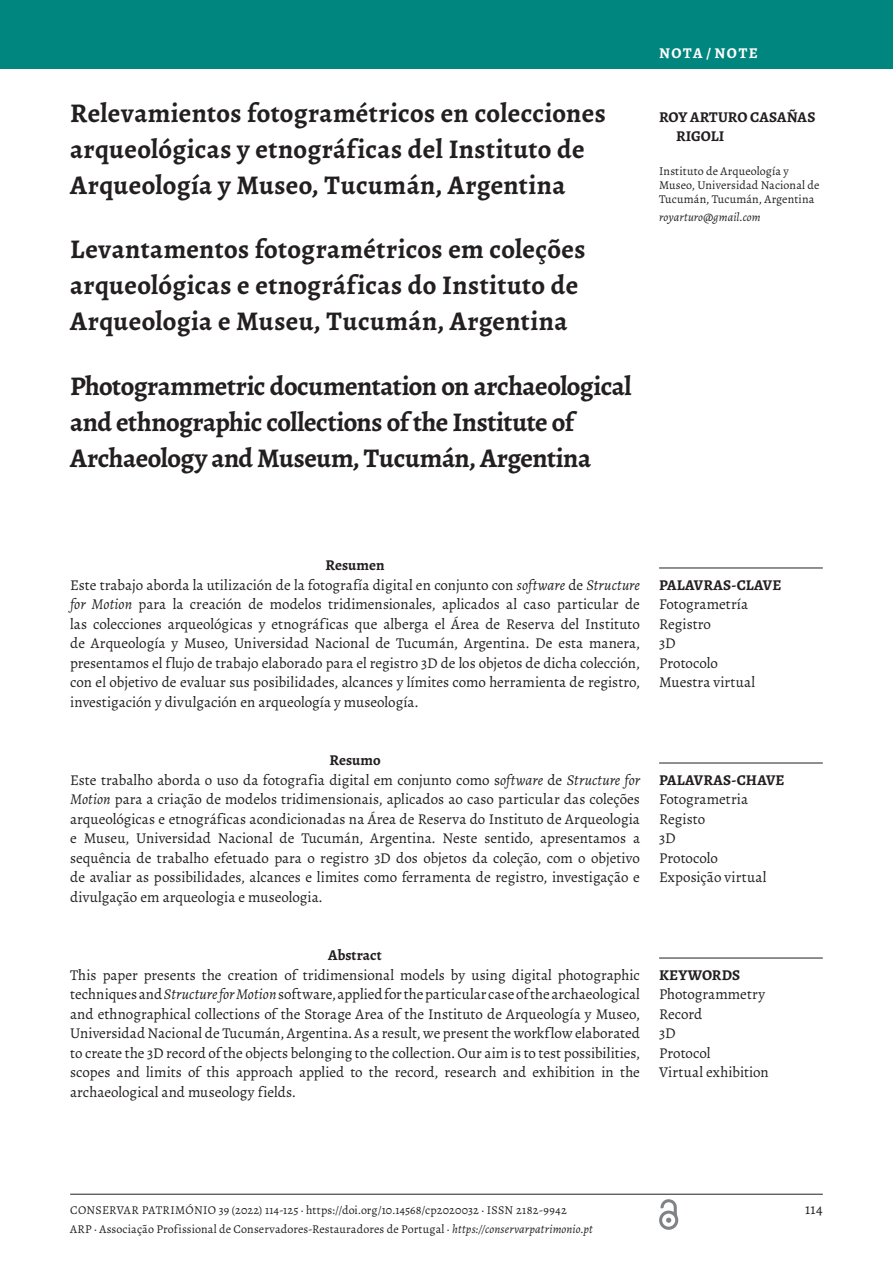
<style>
.page{position:relative;width:893px;height:1263px;background:#fff}
.page>*{position:absolute;margin:0;border:0;box-sizing:border-box;transform-origin:0 0}
.Titulos_artigos{font:700 27px/36px "Alegreya";letter-spacing:.005em;color:#231f20}
.Titulos_artigos-2{font:700 27px/36px "Alegreya";letter-spacing:-.015em;color:#231f20}
.TEXTO_ENG{font:15px/19.5px "Alegreya";color:#231f20;text-align:justify}
.TEXTO_PT{font:15px "Alegreya";color:#231f20}
.Keywords{font:700 15px "Alegreya";letter-spacing:.01em;color:#231f20}
.TEXTO_PT-2{font:700 15px/19.5px "Alegreya";color:#231f20}
.Capitulos{font:700 15px "Alegreya";letter-spacing:.005em;color:#231f20}
.Primeiro_paragrafo{font:700 15px "Alegreya";letter-spacing:.1em;color:#fff}
.TEXTO_ENG-2{font:700 15px "Alegreya";color:#231f20}
.Notas_P_esq{font:12px/19.5px "Alegreya";letter-spacing:.015em;color:#231f20}
.notas{font:12px/14.2px "Alegreya";letter-spacing:.01em;color:#231f20}
.notas-2{font:italic 12px "Alegreya";letter-spacing:.01em;color:#231f20}
.s1{font-style:italic}
</style>
<div class="page">
<hr style="left:70px;top:1194px;width:753px;height:1px;background:#231f20">
<svg style="left:659px;top:1199px;width:20px;height:31px"></svg>
<div style="left:0;top:0;width:893px;height:69px;background:#00867e"></div>
<hr style="left:659px;top:958px;width:164px;height:1px;background:#231f20">
<hr style="left:659px;top:763px;width:164px;height:1px;background:#231f20">
<hr style="left:659px;top:568px;width:164px;height:1px;background:#231f20">
<p class="Titulos_artigos" style="left:70px;top:95px;width:537px">Relevamientos fotogramétricos en colecciones arqueológicas y etnográficas del Instituto de<br>Arqueología y Museo, Tucumán, Argentina</p>
<p class="Titulos_artigos" style="left:70px;top:231px;width:517px">Levantamentos fotogramétricos em coleções arqueológicas e etnográficas do Instituto de<br>Arqueologia e Museu, Tucumán, Argentina</p>
<p class="Titulos_artigos-2" style="left:70px;top:368px;width:563px">Photogrammetric documentation on archaeological and ethnographic collections of the Institute of<br>Archaeology and Museum, Tucumán, Argentina</p>
<p class="Primeiro_paragrafo" style="left:659px;top:43px;width:100px">NOTA / NOTE</p>
<p class="TEXTO_PT-2" style="left:676px;top:107px;width:141px;text-indent:-17px">ROY ARTURO CASAÑAS<br>RIGOLI</p>
<p class="notas" style="left:659px;top:164px;width:162px">Instituto de Arqueología y<br>Museo, Universidad Nacional de<br>Tucumán, Tucumán, Argentina</p>
<p class="notas-2" style="left:659px;top:210px;width:103px">royarturo@gmail.com</p>
<p class="Capitulos" style="left:325px;top:555px;width:61px">Resumen</p>
<p class="TEXTO_ENG" style="left:70px;top:575px;width:571px">Este trabajo aborda la utilización de la fotografía digital en conjunto con <span class="s1">software</span> de <span class="s1">Structure for Motion</span> para la creación de modelos tridimensionales, aplicados al caso particular de las colecciones arqueológicas y etnográficas que alberga el Área de Reserva del Instituto de Arqueología y Museo, Universidad Nacional de Tucumán, Argentina. De esta manera, presentamos el flujo de trabajo elaborado para el registro 3D de los objetos de dicha colección, con el objetivo de evaluar sus posibilidades, alcances y límites como herramienta de registro, investigación y divulgación en arqueología y museología.</p>
<p class="TEXTO_ENG-2" style="left:329px;top:750px;width:53px">Resumo</p>
<p class="TEXTO_ENG" style="left:70px;top:770px;width:571px">Este trabalho aborda o uso da fotografia digital em conjunto como s<span class="s1">oftware</span> de <span class="s1">Structure for Motion</span> para a criação de modelos tridimensionais, aplicados ao caso particular das coleções arqueológicas e etnográficas acondicionadas na Área de Reserva do Instituto de Arqueologia e Museu, Universidad Nacional de Tucumán, Argentina. Neste sentido, apresentamos a sequência de trabalho efetuado para o registro 3D dos objetos da coleção, com o objetivo de avaliar as possibilidades, alcances e limites como ferramenta de registro, investigação e divulgação em arqueologia e museologia.</p>
<p class="Capitulos" style="left:328px;top:945px;width:55px">Abstract</p>
<p class="TEXTO_ENG" style="left:70px;top:965px;width:571px">This paper presents the creation of tridimensional models by using digital photographic techniques and <span class="s1">Structure for Motion</span> software, applied for the particular case of the archaeological and ethnographical collections of the Storage Area of the Instituto de Arqueología y Museo, Universidad Nacional de Tucumán, Argentina. As a result, we present the workflow elaborated to create the 3D record of the objects belonging to the collection. Our aim is to test possibilities, scopes and limits of this approach applied to the record, research and exhibition in the archaeological and museology fields.</p>
<p class="Keywords" style="left:659px;top:575px;width:124px">PALAVRAS-CLAVE</p>
<p class="TEXTO_PT" style="left:659px;top:595px;width:90px">Fotogrametría</p>
<p class="TEXTO_PT" style="left:659px;top:614px;width:54px">Registro</p>
<p class="TEXTO_PT" style="left:659px;top:634px;width:18px">3D</p>
<p class="TEXTO_PT" style="left:659px;top:653px;width:60px">Protocolo</p>
<p class="TEXTO_PT" style="left:659px;top:673px;width:98px">Muestra virtual</p>
<p class="Keywords" style="left:659px;top:770px;width:127px">PALAVRAS-CHAVE</p>
<p class="TEXTO_PT" style="left:659px;top:790px;width:90px">Fotogrametria</p>
<p class="TEXTO_PT" style="left:659px;top:809px;width:48px">Registo</p>
<p class="TEXTO_PT" style="left:659px;top:829px;width:18px">3D</p>
<p class="TEXTO_PT" style="left:659px;top:848px;width:60px">Protocolo</p>
<p class="TEXTO_PT" style="left:659px;top:868px;width:109px">Exposição virtual</p>
<p class="Keywords" style="left:659px;top:965px;width:83px">KEYWORDS</p>
<p class="TEXTO_PT" style="left:659px;top:985px;width:108px">Photogrammetry</p>
<p class="TEXTO_PT" style="left:659px;top:1004px;width:45px">Record</p>
<p class="TEXTO_PT" style="left:659px;top:1024px;width:18px">3D</p>
<p class="TEXTO_PT" style="left:659px;top:1043px;width:53px">Protocol</p>
<p class="TEXTO_PT" style="left:659px;top:1063px;width:111px">Virtual exhibition</p>
<p class="Notas_P_esq" style="left:70px;top:1200px;width:524px">CONSERVAR PATRIMÓNIO 39 (2022) 114-125 · https://doi.org/10.14568/cp2020032 · ISSN 2182-9942<br>ARP · Associação Profissional de Conservadores-Restauradores de Portugal · <span class="s1">https://conservarpatrimonio.pt</span></p>
<p class="TEXTO_ENG" style="left:805px;top:1199px;width:19px">114</p>
</div>
